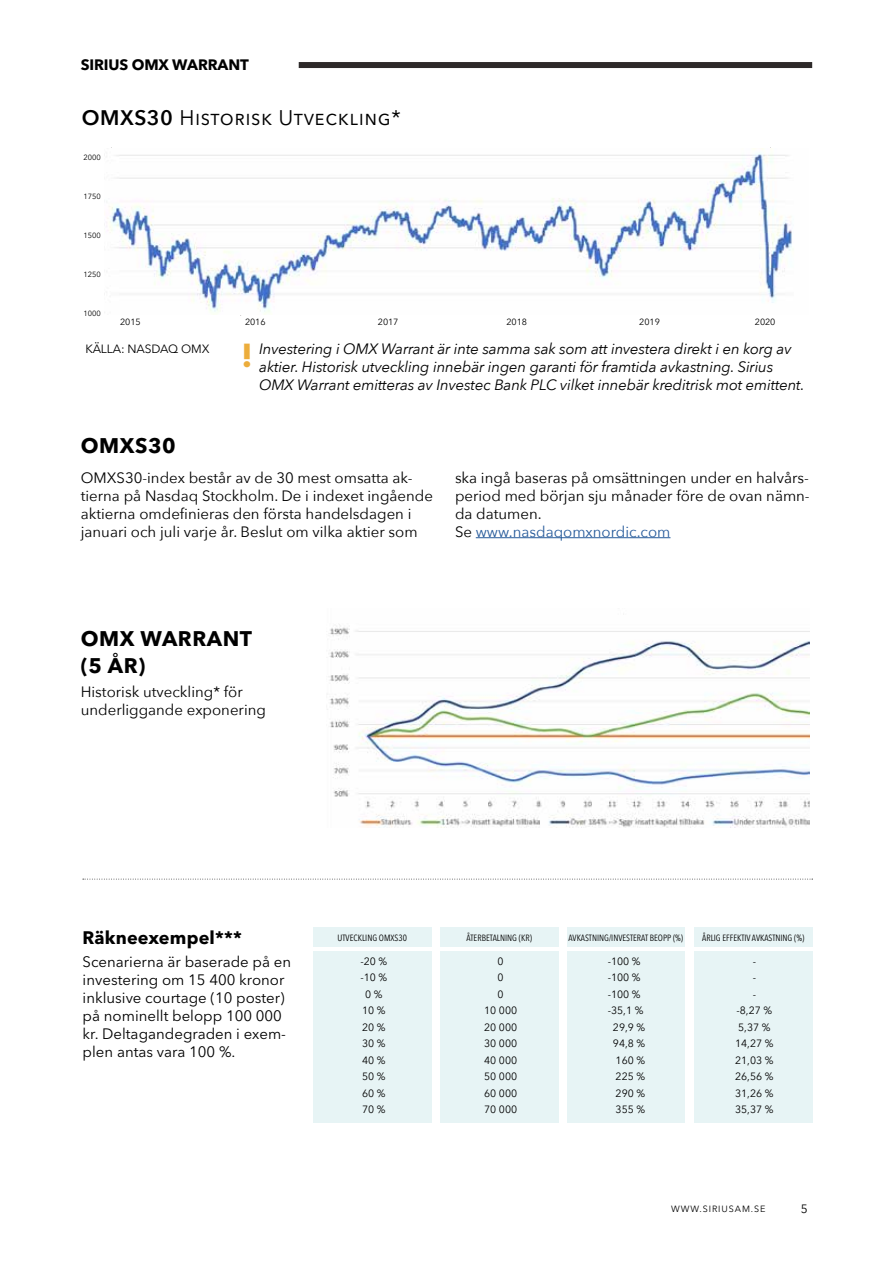
<style>
.page{position:relative;width:893px;height:1263px;background:#fff}
.page>*{position:absolute;margin:0;border:0;box-sizing:border-box;transform-origin:0 0}
.t1{font:700 33px "Avenir Next LT Pro";color:#ecad3c}
.t2{font:21px "Avenir Next LT Pro";letter-spacing:.025em;color:#000}
.t3{font:700 21px/27px "Avenir Next LT Pro";letter-spacing:.025em;color:#000}
.t4{font:700 18px "Avenir Next LT Pro";letter-spacing:.01em;color:#000}
.t5{font:15px/18px "Avenir Next";color:#000}
.t6{font:italic 15px/18px "Avenir Next";letter-spacing:-.01em;color:#000}
.t7{font:15px/18px "Avenir Next LT Pro";color:#000}
.t8{font:700 15px "Avenir Next LT Pro";letter-spacing:-.01em;color:#000}
.t9{font:12px "Avenir Next";letter-spacing:-.01em;color:#000}
.t10{font:12px "Avenir Next LT Pro";color:#000}
.t11{font:10.5px/16.5px "Avenir Next LT Pro";color:#000;text-align:center}
.t12{font:condensed 9px "Avenir Next LT Pro";color:#000}
.t13{font:9px "Avenir Next";letter-spacing:-.01em;color:#000}
.t14{font:9px "Avenir Next LT Pro";letter-spacing:.1em;color:#000}
.t15{font:7.5px "Avenir Next LT Pro";color:#000}
.s1{font-family:"Avenir Next";font-weight:600}
.s2{color:#275b9b}
</style>
<div class="page">
<div style="left:299px;top:62px;width:513px;height:6px;background:#2e2a2a"></div>
<div style="left:440px;top:951px;width:119px;height:172px;background:#e7f4f5"></div>
<div style="left:314px;top:951px;width:118px;height:172px;background:#e7f4f5"></div>
<div style="left:440px;top:927px;width:119px;height:20px;background:#e7f4f5"></div>
<div style="left:314px;top:927px;width:118px;height:20px;background:#e7f4f5"></div>
<div style="left:567px;top:951px;width:118px;height:172px;background:#e7f4f5"></div>
<div style="left:567px;top:927px;width:118px;height:20px;background:#e7f4f5"></div>
<div style="left:694px;top:951px;width:118px;height:172px;background:#e7f4f5"></div>
<div style="left:694px;top:927px;width:118px;height:20px;background:#e7f4f5"></div>
<hr style="left:476px;top:537px;width:194px;height:1px;background:#275b9b">
<img style="left:327px;top:624px;width:482px;height:203px">
<img style="left:106px;top:148px;width:686px;height:167px">
<svg style="left:83px;top:879px;width:730px;height:1px"></svg>
<p class="t8" style="left:81px;top:55px;width:170px">SIRIUS OMX WARRANT</p>
<h2 class="t2" style="left:82px;top:105px;width:320px"><span class="s1">OMXS30</span> Historisk Utveckling*</h2>
<p class="t15" style="left:84px;top:152px;width:19px">2000</p>
<p class="t15" style="left:84px;top:191px;width:19px">1750</p>
<p class="t15" style="left:84px;top:230px;width:19px">1500</p>
<p class="t15" style="left:84px;top:269px;width:19px">1250</p>
<p class="t15" style="left:84px;top:308px;width:19px">1000</p>
<p class="t6" style="left:259px;top:339px;width:547px">Investering i OMX Warrant är inte samma sak som att investera direkt i en korg av aktier. Historisk utveckling innebär ingen garanti för framtida avkastning. Sirius<br>OMX Warrant emitteras av Investec Bank PLC vilket innebär kreditrisk mot emittent.</p>
<p class="t13" style="left:120px;top:314px;width:22px">2015</p>
<p class="t13" style="left:245px;top:314px;width:22px">2016</p>
<p class="t13" style="left:378px;top:314px;width:22px">2017</p>
<p class="t13" style="left:506px;top:314px;width:22px">2018</p>
<p class="t13" style="left:639px;top:314px;width:22px">2019</p>
<p class="t13" style="left:755px;top:314px;width:22px">2020</p>
<p class="t9" style="left:85px;top:339px;width:126px">KÄLLA: NASDAQ OMX</p>
<h1 class="t1" style="left:241px;top:335px;width:13px">!</h1>
<h2 class="t3" style="left:81px;top:432px;width:96px">OMXS30</h2>
<p class="t5" style="left:81px;top:468px;width:354px">OMXS30-index består av de 30 mest omsatta ak&shy;tierna på Nasdaq Stockholm. De i indexet ingående aktierna omdefinieras den första handelsdagen i januari och juli varje år. Beslut om vilka aktier som</p>
<p class="t5" style="left:455px;top:468px;width:356px">ska ingå baseras på omsättningen under en halvårs&shy;period med början sju månader före de ovan nämn&shy;da datumen.<br>Se <span class="s2">www.nasdaqomxnordic.com</span></p>
<h2 class="t3" style="left:81px;top:624px;width:173px">OMX WARRANT (5 ÅR)</h2>
<p class="t5" style="left:81px;top:682px;width:187px">Historisk utveckling* för underliggande exponering</p>
<p class="t4" style="left:83px;top:927px;width:161px">Räkneexempel***</p>
<p class="t12" style="left:338px;top:932px;width:71px">UTVECKLING OMXS30</p>
<p class="t12" style="left:467px;top:932px;width:67px">ÅTERBETALNING (KR)</p>
<p class="t12" style="left:568px;top:932px;width:116px">AVKASTNING/INVESTERAT BEOPP (%)</p>
<p class="t12" style="left:702px;top:932px;width:104px">ÅRLIG EFFEKTIV AVKASTNING (%)</p>
<p class="t7" style="left:83px;top:952px;width:210px">Scenarierna är baserade på en investering om 15 400 kronor inklusive courtage (10 poster) på nominellt belopp 100 000 kr. Deltagandegraden i exem&shy;plen antas vara 100 %.</p>
<p class="t11" style="left:360px;top:953px;width:28px">-20 % -10 %<br>0 %<br>10 %<br>20 %<br>30 %<br>40 %<br>50 %<br>60 %<br>70 %</p>
<p class="t11" style="left:484px;top:953px;width:35px">0<br>0<br>0<br>10 000<br>20 000<br>30 000<br>40 000<br>50 000<br>60 000<br>70 000</p>
<p class="t11" style="left:608px;top:953px;width:35px">-100 %</p>
<p class="t11" style="left:735px;top:953px;width:40px">-<br>-<br>-<br>-8,27 %<br>5,37 %<br>14,27 %<br>21,03 %<br>26,56 %<br>31,26 %<br>35,37 %</p>
<p class="t11" style="left:608px;top:969px;width:35px">-100 %</p>
<p class="t11" style="left:608px;top:986px;width:35px">-100 %</p>
<p class="t11" style="left:608px;top:1002px;width:37px">-35,1 %</p>
<p class="t11" style="left:613px;top:1019px;width:34px">29,9 %</p>
<p class="t11" style="left:613px;top:1035px;width:34px">94,8 %</p>
<p class="t11" style="left:616px;top:1052px;width:31px">160 %</p>
<p class="t11" style="left:616px;top:1068px;width:31px">225 %</p>
<p class="t11" style="left:616px;top:1085px;width:31px">290 %</p>
<p class="t11" style="left:616px;top:1101px;width:31px">355 %</p>
<p class="t14" style="left:671px;top:1204px;width:96px">WWW.SIRIUSAM.SE</p>
<p class="t10" style="left:801px;top:1202px;width:8px">5</p>
</div>
